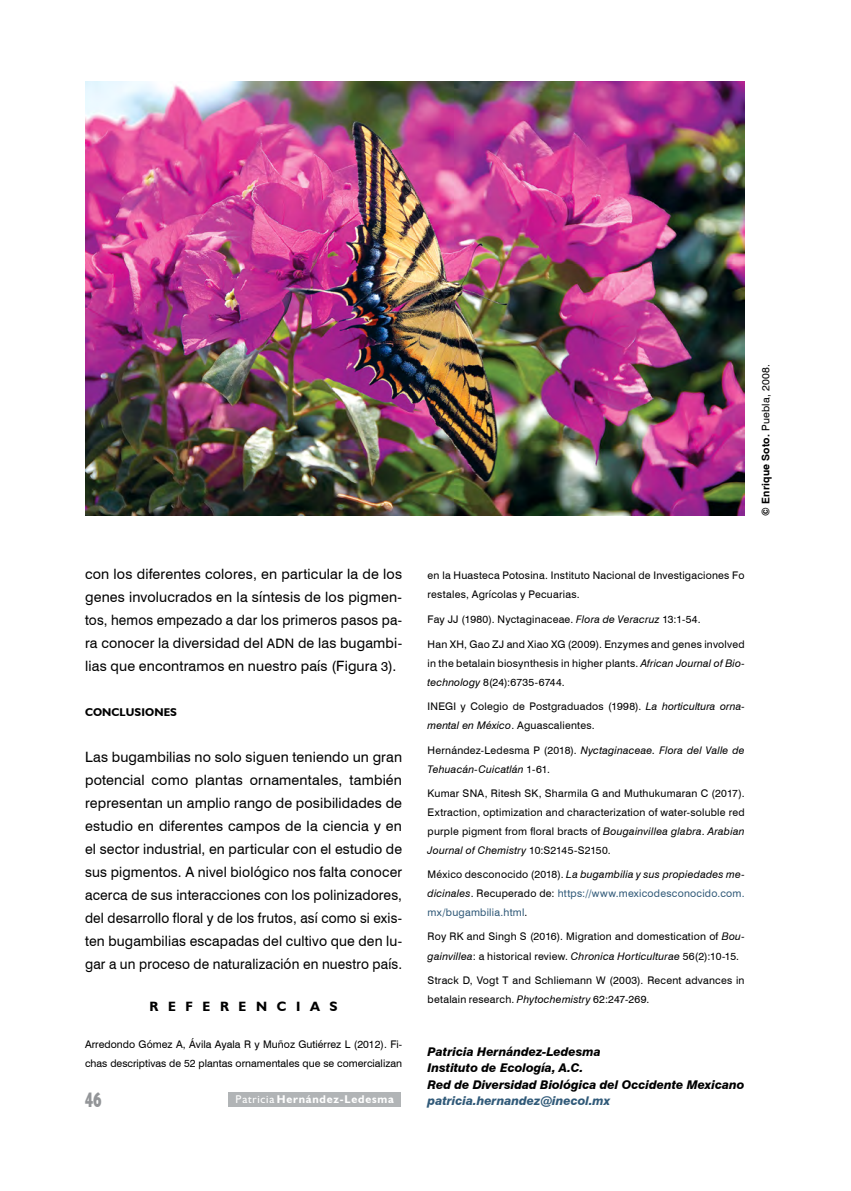
<style>
.page{position:relative;width:851px;height:1191px;background:#fff}
.page>*{position:absolute;margin:0;border:0;box-sizing:border-box;transform-origin:0 0}
.t1{font:700 condensed 21px "Humanist 521 BT Xtra";color:#939598;scale:.75 1}
.txt{font:14.25px/23px "Swiss 721 BT";letter-spacing:.01em;color:#000;text-align:justify}
.titulo_REFERENCIAS_n{font:700 13.5px "Humanist 521 BT";letter-spacing:.72em;color:#000}
.texto_libro{font:italic 800 12px "Swiss 721 BT";letter-spacing:-.005em;color:#000}
.texto_libro-2{font:italic 800 12px "Swiss 721 BT";letter-spacing:-.005em;color:#315a79}
.t2{font:700 11.25px "Humanist 521 BT";letter-spacing:.07em;color:#fff}
.txt-2{font:700 11.25px "Humanist 521 BT";letter-spacing:.01em;color:#000}
.referencias_parrafo{font:10.5px/19px "Swiss 721 BT";letter-spacing:.02em;color:#000}
.referencias_parrafo-2{font:10.5px/19px "Swiss 721 BT";letter-spacing:.02em;color:#315a79;text-align:justify}
.referencias_parrafo-3{font:10.5px/19px "Swiss 721 BT";color:#000}
.referencias_parrafo-4{font:italic 10.5px/19px "Swiss 721 BT";letter-spacing:.02em;color:#000}
.t3{font:700 10.5px "Swiss 721 BT";letter-spacing:.02em;color:#000}
.s1{font-weight:800}
.s2{font-weight:400}
.s3{font-size:13.05px}
.s4{font-style:italic}
.s5{font-style:normal}
.s6{color:#000}
.s7{font-style:italic;color:#000}
</style>
<div class="page">
<div style="left:228px;top:1092px;width:173px;height:14px;background:#b1b4b6"></div>
<img style="left:85px;top:82px;width:659px;height:433px">
<p class="t3" style="left:758px;top:515px;width:153px;rotate:-90deg"><span class="s1">©</span> Enrique Soto. <span class="s2">Puebla, 2008.</span></p>
<p class="txt" style="left:85px;top:561px;width:318px">con los diferentes colores, en particular la de los genes involucrados en la síntesis de los pigmen&shy;tos, hemos empezado a dar los primeros pasos pa&shy;ra conocer la diversidad del <span class="s3">ADN</span> de las bugambi&shy;lias que encontramos en nuestro país (Figura <span class="s3">3</span>).</p>
<p class="txt-2" style="left:85px;top:705px;width:93px">CONCLUSIONES</p>
<p class="txt" style="left:85px;top:745px;width:318px">Las bugambilias no solo siguen teniendo un gran potencial como plantas ornamentales, también representan un amplio rango de posibilidades de estudio en diferentes campos de la ciencia y en el sector industrial, en particular con el estudio de sus pigmentos. A nivel biológico nos falta conocer acerca de sus interacciones con los polinizadores, del desarrollo floral y de los frutos, así como si exis&shy;ten bugambilias escapadas del cultivo que den lu&shy;gar a un proceso de naturalización en nuestro país.</p>
<p class="titulo_REFERENCIAS_n" style="left:149px;top:998px;width:190px">REFERENCIAS</p>
<p class="referencias_parrafo-3" style="left:85px;top:1034px;width:318px">Arredondo Gómez A, Ávila Ayala R y Muñoz Gutiérrez L (2012). Fi&shy;chas descriptivas de 52 plantas ornamentales que se comercializan</p>
<p class="referencias_parrafo" style="left:427px;top:565px;width:318px">en la Huasteca Potosina. Instituto Nacional de Investigaciones Fo</p>
<p class="referencias_parrafo" style="left:427px;top:584px;width:153px">restales, Agrícolas y Pecuarias.</p>
<p class="referencias_parrafo" style="left:427px;top:609px;width:274px">Fay JJ (1980). Nyctaginaceae. <span class="s4">Flora de Veracruz</span> 13:1-54.</p>
<p class="referencias_parrafo" style="left:427px;top:634px;width:318px">Han XH, Gao ZJ and Xiao XG (2009). Enzymes and genes involved</p>
<p class="referencias_parrafo" style="left:427px;top:653px;width:318px">in the betalain biosynthesis in higher plants. <span class="s4">African Journal of Bio&shy;technology</span> 8(24):6735-6744.</p>
<p class="referencias_parrafo" style="left:427px;top:697px;width:318px">INEGI y Colegio de Postgraduados (1998). <span class="s4">La horticultura orna&shy;mental en México</span>. Aguascalientes.</p>
<p class="referencias_parrafo-4" style="left:427px;top:740px;width:318px"><span class="s5">Hernández-Ledesma P (2018).</span> Nyctaginaceae. Flora del Valle de<br>Tehuacán-Cuicatlán <span class="s5">1-61.</span></p>
<p class="referencias_parrafo" style="left:427px;top:783px;width:318px;text-align:justify">Kumar SNA, Ritesh SK, Sharmila G and Muthukumaran C (2017).<br>Extraction, optimization and characterization of water-soluble red purple pigment from fl oral bracts of <span class="s4">Bougainvillea glabra</span>. <span class="s4">Arabian Journal of Chemistry</span> 10:S2145-S2150.</p>
<p class="referencias_parrafo-2" style="left:427px;top:864px;width:318px"><span class="s6">México desconocido (2018).</span> <span class="s7">La bugambilia y sus propiedades me&shy;dicinales</span><span class="s6">. Recuperado de:</span> https://www.mexicodesconocido.com. mx/bugambilia.html<span class="s6">.</span></p>
<p class="referencias_parrafo" style="left:427px;top:926px;width:318px">Roy RK and Singh S (2016). Migration and domestication of <span class="s4">Bou&shy;gainvillea</span>: a historical review. <span class="s4">Chronica Horticulturae</span> 56(2):10-15.</p>
<p class="referencias_parrafo" style="left:427px;top:970px;width:318px">Strack D, Vogt T and Schliemann W (2003). Recent advances in betalain research. <span class="s4">Phytochemistry</span> 62:247-269.</p>
<p class="texto_libro" style="left:427px;top:1044px;width:175px">Patricia Hernández-Ledesma</p>
<p class="texto_libro" style="left:427px;top:1060px;width:157px">Instituto de Ecología, A.C.</p>
<p class="texto_libro" style="left:427px;top:1077px;width:318px">Red de Diversidad Biológica del Occidente Mexicano</p>
<h1 class="t1" style="left:85px;top:1086px;width:24px">46</h1>
<p class="t2" style="left:235px;top:1092px;width:160px"><span class="s2">Patricia</span> Hernández-Ledesma</p>
<p class="texto_libro-2" style="left:427px;top:1093px;width:184px">patricia.hernandez@inecol.mx</p>
</div>
